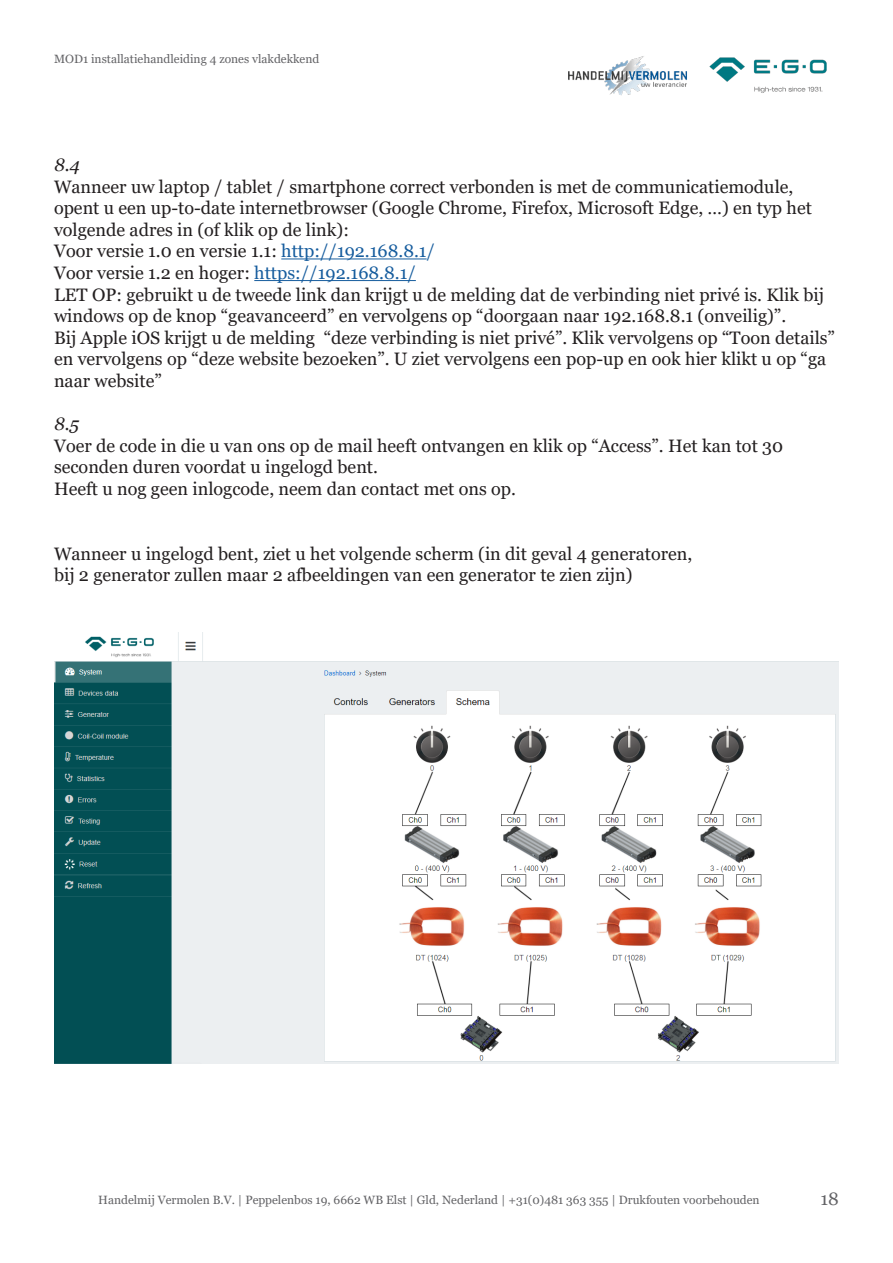
<style>
.page{position:relative;width:893px;height:1263px;background:#fff}
.page>*{position:absolute;margin:0;border:0;box-sizing:border-box;transform-origin:0 0}
.t1{font:18px/21.6px "Georgia";color:#231f20}
.t2{font:italic 18px "Georgia";color:#231f20}
.t3{font:18px "Georgia";color:#636366}
.t4{font:12px "Georgia";color:#636366}
.s1{color:#175d9e}
</style>
<div class="page">
<hr style="left:281px;top:258px;width:146px;height:1px;background:#175d9e">
<hr style="left:254px;top:280px;width:162px;height:1px;background:#175d9e">
<img style="left:709px;top:57px;width:118px;height:36px">
<img style="left:569px;top:56px;width:118px;height:40px">
<img style="left:54px;top:633px;width:785px;height:430px">
<p class="t4" style="left:54px;top:52px;width:267px">MOD1 installatiehandleiding 4 zones vlakdekkend</p>
<p class="t2" style="left:54px;top:153px;width:27px">8.4</p>
<p class="t1" style="left:54px;top:176px;width:741px">Wanneer uw laptop / tablet / smartphone correct verbonden is met de communicatiemodule,</p>
<p class="t1" style="left:54px;top:198px;width:759px">opent u een up-to-date internetbrowser (Google Chrome, Firefox, Microsoft Edge, …) en typ het</p>
<p class="t1" style="left:54px;top:219px;width:296px">volgende adres in (of klik op de link):</p>
<p class="t1" style="left:54px;top:241px;width:383px">Voor versie 1.0 en versie 1.1: <span class="s1">http://192.168.8.1/</span></p>
<p class="t1" style="left:54px;top:262px;width:363px">Voor versie 1.2 en hoger: <span class="s1">https://192.168.8.1/</span></p>
<p class="t1" style="left:54px;top:284px;width:771px">LET OP: gebruikt u de tweede link dan krijgt u de melding dat de verbinding niet privé is. Klik bij windows op de knop “geavanceerd” en vervolgens op “doorgaan naar 192.168.8.1 (onveilig)”.</p>
<p class="t1" style="left:54px;top:327px;width:782px">Bij Apple iOS krijgt u de melding “deze verbinding is niet privé”. Klik vervolgens op “Toon details” en vervolgens op “deze website bezoeken”. U ziet vervolgens een pop-up en ook hier klikt u op “ga naar website”</p>
<p class="t2" style="left:54px;top:413px;width:27px">8.5</p>
<p class="t1" style="left:54px;top:435px;width:731px">Voer de code in die u van ons op de mail heeft ontvangen en klik op “Access”. Het kan tot 30</p>
<p class="t1" style="left:54px;top:457px;width:326px">seconden duren voordat u ingelogd bent.</p>
<p class="t1" style="left:54px;top:478px;width:464px">Heeft u nog geen inlogcode, neem dan contact met ons op.</p>
<p class="t1" style="left:54px;top:543px;width:640px">Wanneer u ingelogd bent, ziet u het volgende scherm (in dit geval 4 generatoren,</p>
<p class="t1" style="left:54px;top:565px;width:580px">bij 2 generator zullen maar 2 afbeeldingen van een generator te zien zijn)</p>
<p class="t4" style="left:98px;top:1192px;width:663px">Handelmij Vermolen B.V. | Peppelenbos 19, 6662 WB Elst | Gld, Nederland | +31(0)481 363 355 | Drukfouten voorbehouden</p>
<p class="t3" style="left:820px;top:1188px;width:20px">18</p>
</div>
